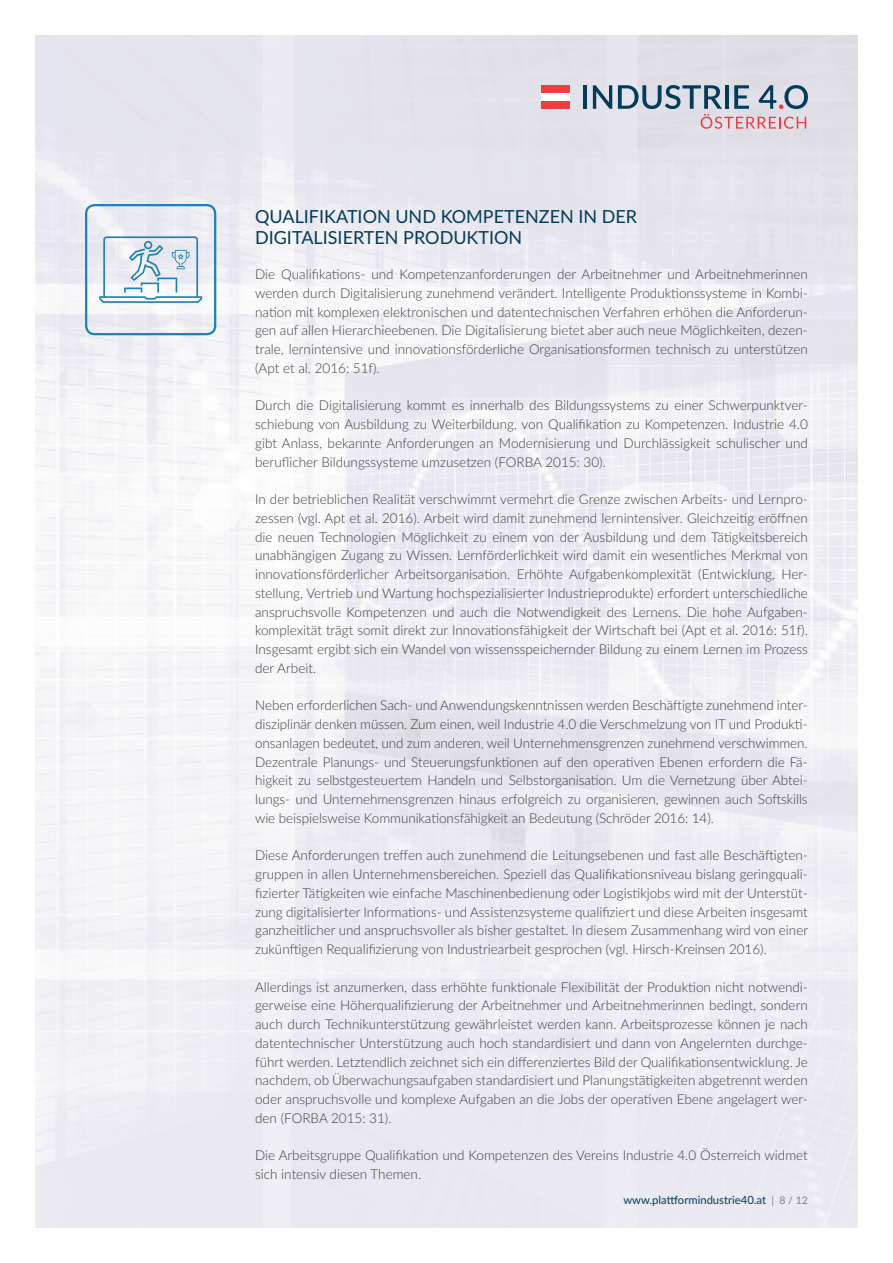
<style>
.page{position:relative;width:893px;height:1263px;background:#fff}
.page>*{position:absolute;margin:0;border:0;box-sizing:border-box;transform-origin:0 0}
.t1{font:18px/21.6px "Lato";color:#033c5b}
.t2{font:300 13.5px/18.8px "Lato";color:#3e3e3f;text-align:justify}
.t3{font:11.25px "Lato";color:#033c5b}
.s1{font-size:10.5px;color:#808285}
</style>
<div class="page">
<img style="left:35px;top:35px;width:823px;height:1193px">
<hr style="left:583px;top:85px;width:4px;height:24px;background:#033c5b">
<svg style="left:593px;top:85px;width:19px;height:24px"></svg>
<svg style="left:618px;top:85px;width:190px;height:44px;background:#b6b7c3"></svg>
<div style="left:542px;top:86px;width:28px;height:7px;background:#ee3d3c"></div>
<div style="left:542px;top:101px;width:28px;height:8px;background:#ee3d3c"></div>
<div style="left:542px;top:93px;width:28px;height:8px;background:#fff"></div>
<div style="left:85px;top:204px;width:131px;height:131px;border:2px solid #1b82b7;border-radius:9px"></div>
<svg style="left:99px;top:236px;width:103px;height:67px"></svg>
<h1 class="t1" style="left:255px;top:205px;width:384px">QUALIFIKATION UND KOMPETENZEN IN DER<br>DIGITALISIERTEN PRODUKTION</h1>
<p class="t2" style="left:255px;top:264px;width:554px">Die Qualifikations- und Kompetenzanforderungen der Arbeitnehmer und Arbeitnehmerinnen werden durch Digitalisierung zunehmend verändert. Intelligente Produktionssysteme in Kombi&shy;nation mit komplexen elektronischen und datentechnischen Verfahren erhöhen die Anforderun&shy;gen auf allen Hierarchieebenen. Die Digitalisierung bietet aber auch neue Möglichkeiten, dezen&shy;trale, lernintensive und innovationsförderliche organisationsformen technisch zu unterstützen (Apt et al. 2016: 51f).</p>
<p class="t2" style="left:255px;top:396px;width:554px">Durch die Digitalisierung kommt es innerhalb des Bildungssystems zu einer Schwerpunktver&shy;schiebung von Ausbildung zu Weiterbildung, von Qualifikation zu Kompetenzen. Industrie 4.0 gibt Anlass, bekannte Anforderungen an Modernisierung und Durchlässigkeit schulischer und beruflicher Bildungssysteme umzusetzen (FoRBA 2015: 30).</p>
<p class="t2" style="left:255px;top:489px;width:554px">In der betrieblichen Realität verschwimmt vermehrt die Grenze zwischen Arbeits- und Lernpro&shy;zessen (vgl. Apt et al. 2016). Arbeit wird damit zunehmend lernintensiver. Gleichzeitig eröffnen die neuen Technologien Möglichkeit zu einem von der Ausbildung und dem Tätigkeitsbereich unabhängigen Zugang zu Wissen. Lernförderlichkeit wird damit ein wesentliches Merkmal von innovationsförderlicher Arbeitsorganisation. Erhöhte Aufgabenkomplexität (Entwicklung, Her&shy;stellung, Vertrieb und Wartung hochspezialisierter Industrieprodukte) erfordert unterschiedliche anspruchsvolle Kompetenzen und auch die Notwendigkeit des Lernens. Die hohe Aufgaben&shy;komplexität trägt somit direkt zur Innovationsfähigkeit der Wirtschaft bei (Apt et al. 2016: 51f).<br>Insgesamt ergibt sich ein Wandel von wissensspeichernder Bildung zu einem Lernen im Prozess der Arbeit.</p>
<p class="t2" style="left:255px;top:696px;width:554px">Neben erforderlichen Sach- und Anwendungskenntnissen werden Beschäftigte zunehmend inter&shy;disziplinär denken müssen. Zum einen, weil Industrie 4.0 die Verschmelzung von IT und Produkti&shy;onsanlagen bedeutet, und zum anderen, weil Unternehmensgrenzen zunehmend verschwimmen.<br>Dezentrale Planungs- und Steuerungsfunktionen auf den operativen Ebenen erfordern die Fä&shy;higkeit zu selbstgesteuertem Handeln und Selbstorganisation. Um die Vernetzung über Abtei&shy;lungs- und Unternehmensgrenzen hinaus erfolgreich zu organisieren, gewinnen auch Softskills wie beispielsweise Kommunikationsfähigkeit an Bedeutung (Schröder 2016: 14).</p>
<p class="t2" style="left:255px;top:846px;width:555px">Diese Anforderungen treffen auch zunehmend die Leitungsebenen und fast alle Beschäftigten&shy;gruppen in allen Unternehmensbereichen. Speziell das Qualifikationsniveau bislang geringquali&shy;fizierter Tätigkeiten wie einfache Maschinenbedienung oder Logistikjobs wird mit der Unterstüt&shy;zung digitalisierter Informations- und Assistenzsysteme qualifiziert und diese Arbeiten insgesamt ganzheitlicher und anspruchsvoller als bisher gestaltet. In diesem Zusammenhang wird von einer zukünftigen Requalifizierung von Industriearbeit gesprochen (vgl. Hirsch-Kreinsen 2016).</p>
<p class="t2" style="left:255px;top:977px;width:554px">Allerdings ist anzumerken, dass erhöhte funktionale Flexibilität der Produktion nicht notwendi&shy;gerweise eine Höherqualifizierung der Arbeitnehmer und Arbeitnehmerinnen bedingt, sondern auch durch Technikunterstützung gewährleistet werden kann. Arbeitsprozesse können je nach datentechnischer Unterstützung auch hoch standardisiert und dann von Angelernten durchge&shy;führt werden. Letztendlich zeichnet sich ein differenziertes Bild der Qualifikationsentwicklung. Je nachdem, ob Überwachungsaufgaben standardisiert und Planungstätigkeiten abgetrennt werden oder anspruchsvolle und komplexe Aufgaben an die Jobs der operativen Ebene angelagert wer&shy;den (FoRBA 2015: 31).</p>
<p class="t2" style="left:255px;top:1146px;width:554px">Die Arbeitsgruppe Qualifikation und Kompetenzen des Vereins Industrie 4.0 Österreich widmet sich intensiv diesen Themen.</p>
<p class="t3" style="left:623px;top:1192px;width:186px">WWW.PLATTFORMINDUSTRIE40.AT <span class="s1">| 8 / 12</span></p>
</div>
